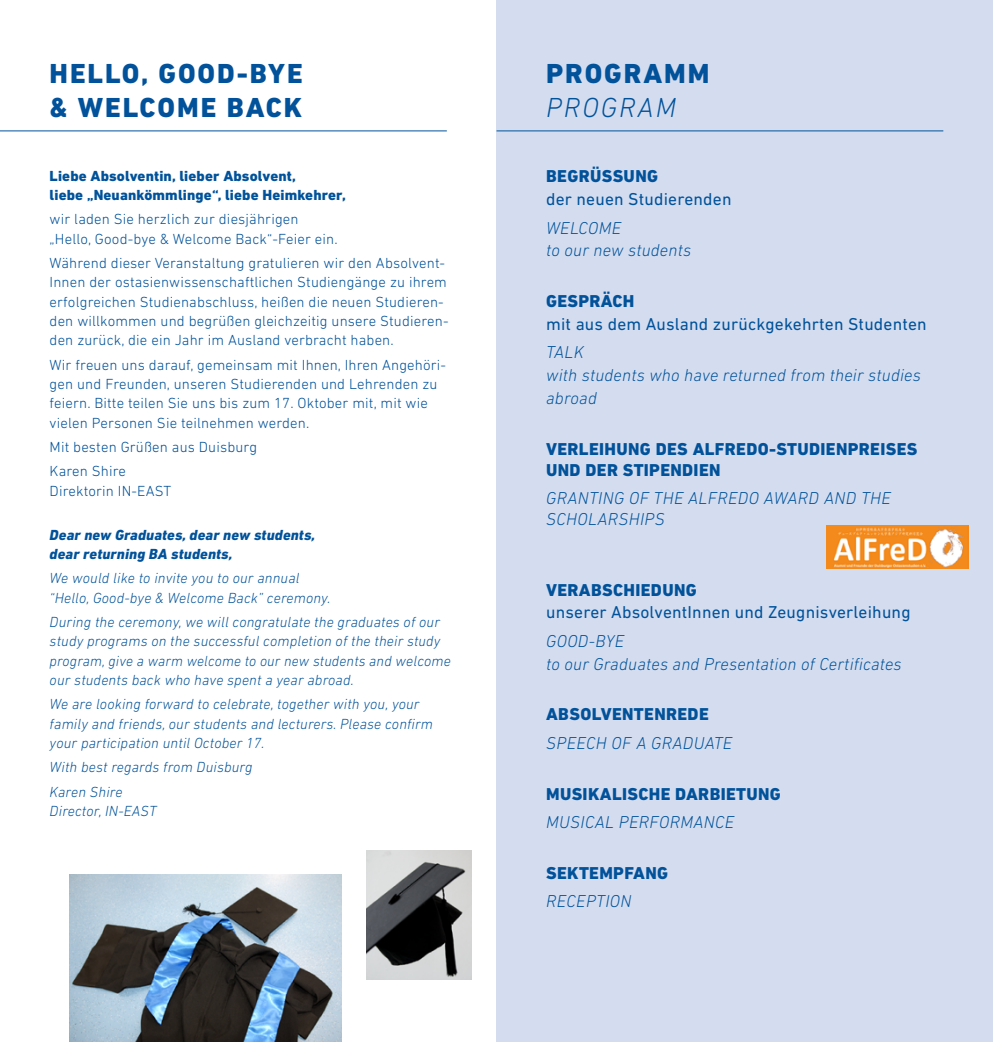
<style>
.page{position:relative;width:993px;height:1042px;background:#fff}
.page>*{position:absolute;margin:0;border:0;box-sizing:border-box;transform-origin:0 0}
.t1{font:800 28px/33.6px "DIN Next LT Pro";letter-spacing:.07em;color:#01529a}
.t2{font:italic 300 28px "DIN Next LT Pro";letter-spacing:.07em;color:#01529a}
.t3{font:italic 300 17.5px/22.8px "DIN Next LT Pro";letter-spacing:.01em;color:#01529a}
.t4{font:800 17.5px/21px "DIN Next LT Pro";letter-spacing:.02em;color:#01529a}
.t5{font:17.5px "DIN Next LT Pro";letter-spacing:.01em;color:#01529a}
.t6{font:300 14.88px/19.2px "DIN Next LT Pro";letter-spacing:.01em;color:#01529a}
.t7{font:italic 300 14.88px/19.4px "DIN Next LT Pro";letter-spacing:.01em;color:#01529a}
.t8{font:800 14.88px/19.2px "DIN Next LT Pro";letter-spacing:.01em;color:#01529a}
.t9{font:italic 800 14.88px/19.2px "DIN Next LT Pro";letter-spacing:.01em;color:#01529a}
</style>
<div class="page">
<div style="left:496px;top:0;width:496px;height:1042px;background:#d4ddef"></div>
<img style="left:826px;top:526px;width:141px;height:42px">
<hr style="left:0;top:130px;width:446px;height:1px;background:#01529a">
<hr style="left:496px;top:130px;width:447px;height:1px;background:#01529a">
<img style="left:69px;top:874px;width:272px;height:168px">
<img style="left:366px;top:851px;width:105px;height:129px">
<h1 class="t1" style="left:50px;top:57px;width:254px">HELLO, GOOD-BYE &amp; WELCOME BACK</h1>
<p class="t8" style="left:50px;top:166px;width:297px">Liebe Absolventin, lieber Absolvent,<br>liebe „Neuankömmlinge“, liebe Heimkehrer,</p>
<p class="t6" style="left:50px;top:209px;width:289px">wir laden Sie herzlich zur diesjährigen „Hello, Good-bye &amp; Welcome Back“-Feier ein.</p>
<p class="t6" style="left:50px;top:253px;width:400px">Während dieser Veranstaltung gratulieren wir den Absolvent-Innen der ostasienwissenschaftlichen Studiengänge zu ihrem erfolgreichen Studienabschluss, heißen die neuen Studieren&shy;den willkommen und begrüßen gleichzeitig unsere Studieren&shy;den zurück, die ein Jahr im Ausland verbracht haben.</p>
<p class="t6" style="left:50px;top:355px;width:398px">Wir freuen uns darauf, gemeinsam mit Ihnen, Ihren Angehöri&shy;gen und Freunden, unseren Studierenden und Lehrenden zu feiern. Bitte teilen Sie uns bis zum 17. Oktober mit, mit wie vielen Personen Sie teilnehmen werden.</p>
<p class="t6" style="left:50px;top:434px;width:209px;line-height:24.3px">Mit besten Grüßen aus Duisburg<br>Karen Shire</p>
<p class="t6" style="left:50px;top:481px;width:123px">Direktorin IN-EAST</p>
<p class="t9" style="left:50px;top:525px;width:267px">Dear new Graduates, dear new students, dear returning BA students,</p>
<p class="t7" style="left:50px;top:568px;width:282px">We would like to invite you to our annual “Hello, Good-bye &amp; Welcome Back” ceremony.</p>
<p class="t7" style="left:50px;top:612px;width:402px">During the ceremony, we will congratulate the graduates of our study programs on the successful completion of the their study program, give a warm welcome to our new students and welcome our students back who have spent a year abroad.</p>
<p class="t7" style="left:50px;top:694px;width:385px">We are looking forward to celebrate, together with you, your family and friends, our students and lecturers. Please confirm your participation until October 17.</p>
<p class="t7" style="left:50px;top:755px;width:204px;line-height:24.3px">With best regards from Duisburg<br>Karen Shire</p>
<p class="t7" style="left:50px;top:801px;width:108px">Director, IN-EAST</p>
<h1 class="t1" style="left:546px;top:57px;width:165px">PROGRAMM</h1>
<h1 class="t2" style="left:546px;top:91px;width:131px">PROGRAM</h1>
<p class="t4" style="left:546px;top:166px;width:113px">BEGRÜSSUNG</p>
<p class="t5" style="left:546px;top:189px;width:187px">der neuen Studierenden</p>
<p class="t3" style="left:546px;top:216px;width:146px">WELCOME<br>to our new students</p>
<p class="t4" style="left:546px;top:290px;width:90px">GESPRÄCH</p>
<p class="t5" style="left:546px;top:314px;width:382px">mit aus dem Ausland zurückgekehrten Studenten</p>
<p class="t3" style="left:546px;top:341px;width:376px">TALK<br>with students who have returned from their studies abroad</p>
<p class="t4" style="left:546px;top:438px;width:372px">VERLEIHUNG DES ALFREDO-STUDIENPREISES<br>UND DER STIPENDIEN</p>
<p class="t3" style="left:546px;top:487px;width:346px;line-height:21px">GRANTING OF THE ALFREDO AWARD AND THE<br>SCHOLARSHIPS</p>
<p class="t4" style="left:546px;top:579px;width:152px">VERABSCHIEDUNG</p>
<p class="t5" style="left:546px;top:602px;width:366px">unserer AbsolventInnen und Zeugnisverleihung</p>
<p class="t3" style="left:546px;top:629px;width:357px">GOOD-BYE<br>to our Graduates and Presentation of Certificates</p>
<p class="t4" style="left:546px;top:704px;width:164px">ABSOLVENTENREDE</p>
<p class="t3" style="left:546px;top:731px;width:187px">SPEECH OF A GRADUATE</p>
<p class="t4" style="left:546px;top:783px;width:236px">MUSIKALISCHE DARBIETUNG</p>
<p class="t3" style="left:546px;top:810px;width:190px">MUSICAL PERFORMANCE</p>
<p class="t4" style="left:546px;top:862px;width:123px">SEKTEMPFANG</p>
<p class="t3" style="left:546px;top:890px;width:87px">RECEPTION</p>
</div>
